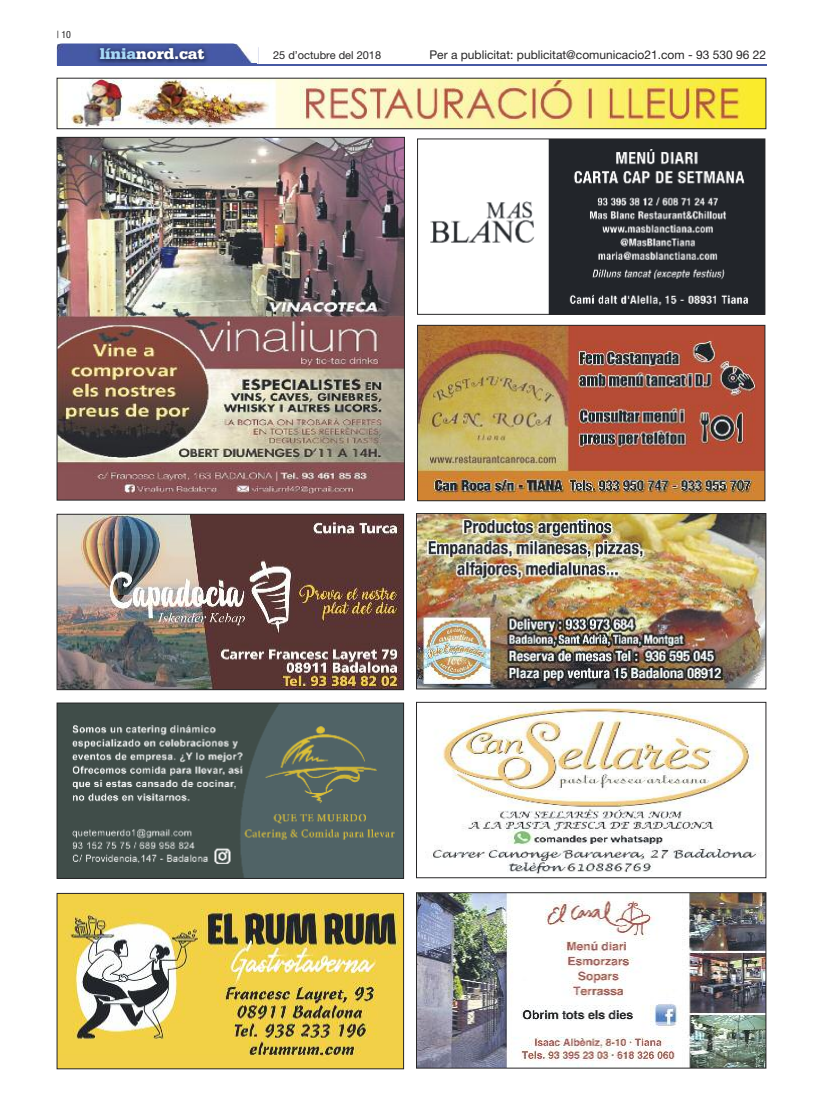
<style>
.page{position:relative;width:823px;height:1106px;background:#fff}
.page>*{position:absolute;margin:0;border:0;box-sizing:border-box;transform-origin:0 0}
.t1{font:900 16px "Serifa";color:#fff}
.t2{font:12px "Helvetica Neue";color:#272627}
.t3{font:11px "Helvetica Neue";color:#272627}
.t4{font:condensed 10px "Helvetica Neue";color:#272627}
.s1{color:#a7d8f7}
</style>
<div class="page">
<hr style="left:57px;top:64px;width:708px;height:1px;background:#4659a4">
<img style="left:56px;top:43px;width:200px;height:23px">
<img style="left:57px;top:44px;width:199px;height:21px">
<img style="left:59px;top:80px;width:704px;height:47px">
<div style="left:57px;top:78px;width:708px;height:51px;border:1px solid #272627"></div>
<img style="left:59px;top:139px;width:343px;height:359px">
<div style="left:57px;top:137px;width:347px;height:363px;border:1px solid #272627"></div>
<img style="left:59px;top:516px;width:342px;height:172px">
<div style="left:57px;top:514px;width:346px;height:176px;border:1px solid #272627"></div>
<img style="left:430px;top:141px;width:332px;height:172px">
<div style="left:417px;top:139px;width:347px;height:176px;border:1px solid #272627"></div>
<img style="left:419px;top:327px;width:343px;height:172px">
<div style="left:417px;top:325px;width:347px;height:176px;border:1px solid #272627"></div>
<img style="left:418px;top:515px;width:345px;height:172px">
<div style="left:416px;top:513px;width:349px;height:176px;border:1px solid #272627"></div>
<img style="left:59px;top:704px;width:342px;height:172px">
<div style="left:57px;top:702px;width:346px;height:176px;border:1px solid #272627"></div>
<img style="left:433px;top:704px;width:326px;height:170px">
<div style="left:416px;top:702px;width:349px;height:176px;border:1px solid #272627"></div>
<img style="left:59px;top:895px;width:342px;height:172px">
<div style="left:57px;top:893px;width:346px;height:176px;border:1px solid #272627"></div>
<img style="left:418px;top:894px;width:345px;height:172px">
<div style="left:416px;top:892px;width:349px;height:176px;border:1px solid #272627"></div>
<p class="t4" style="left:57px;top:31px;width:16px">|10</p>
<h1 class="t1" style="left:100px;top:48px;width:106px"><span class="s1">línia</span>nord.cat</h1>
<p class="t3" style="left:273px;top:48px;width:110px">25 d’octubre del 2018</p>
<p class="t2" style="left:429px;top:48px;width:338px">Per a publicitat: publicitat@comunicacio21.com - 93 530 96 22</p>
</div>
